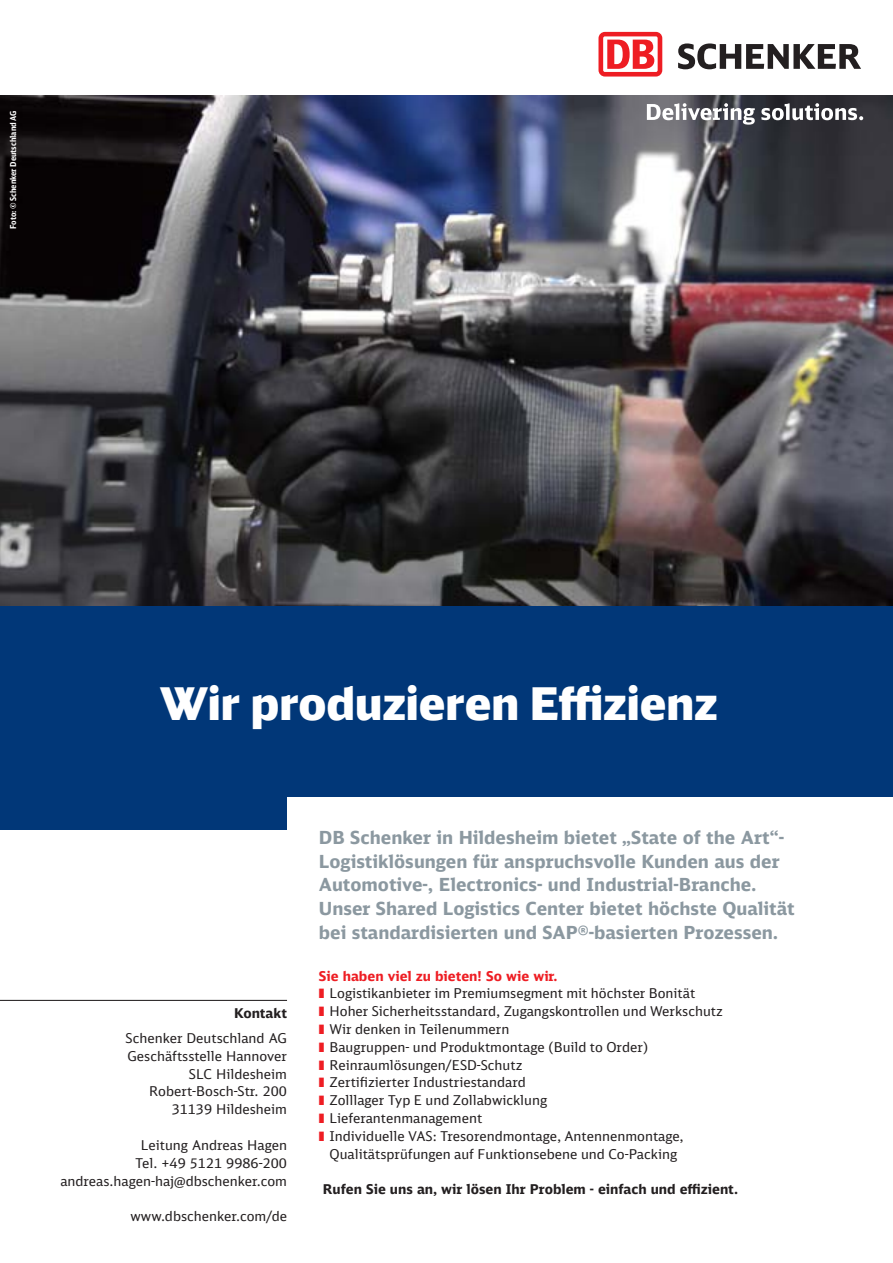
<style>
.page{position:relative;width:893px;height:1263px;background:#fff}
.page>*{position:absolute;margin:0;border:0;box-sizing:border-box;transform-origin:0 0}
.t1{font:900 45px "DB Head";color:#fff}
.t2{font:700 18px/23.7px "DB Sans";color:#8b98a0}
.t3{font:13.5px/17.9px "DB Sans";color:#231f20;text-align:right}
.t4{font:700 13.5px "DB Sans";color:#231f20}
.t5{font:700 13.5px "DB Sans";color:#ee1d23}
.t6{font:700 8.25px "DB Sans Cond";color:#fff}
.s1{color:#ee1d23}
</style>
<div class="page">
<div style="left:598px;top:32px;width:64px;height:45px;background:#ee1d23;border-radius:6px"></div>
<div style="left:603px;top:36px;width:55px;height:36px;background:#fff;border-radius:2px"></div>
<svg style="left:607px;top:40px;width:47px;height:29px"></svg>
<svg style="left:678px;top:43px;width:183px;height:26px"></svg>
<img style="left:0;top:96px;width:893px;height:510px">
<svg style="left:647px;top:103px;width:108px;height:21px"></svg>
<svg style="left:761px;top:103px;width:102px;height:17px"></svg>
<div style="left:0;top:606px;width:893px;height:223px;background:#013778"></div>
<div style="left:287px;top:797px;width:606px;height:64px;background:#fff"></div>
<hr style="left:0;top:1000px;width:287px;height:1px;background:#231f20">
<p class="t6" style="left:8px;top:229px;width:120px;rotate:-90deg">Foto: © Schenker Deutschland AG</p>
<h1 class="t1" style="left:159px;top:675px;width:559px">Wir produzieren Effizienz</h1>
<p class="t4" style="left:234px;top:1004px;width:54px">Kontakt</p>
<p class="t3" style="left:126px;top:1029px;width:163px">Schenker Deutschland AG<br>Geschäftsstelle Hannover<br>SLC Hildesheim<br>Robert-Bosch-Str. 200<br>31139 Hildesheim</p>
<p class="t3" style="left:60px;top:1136px;width:228px">Leitung Andreas Hagen<br>Tel. +49 5121 9986-200 andreas.hagen-haj@dbschenker.com</p>
<p class="t3" style="left:130px;top:1207px;width:158px">www.dbschenker.com/de</p>
<p class="t2" style="left:319px;top:825px;width:477px">DB Schenker in Hildesheim bietet „State of the Art“- Logistiklösungen für anspruchsvolle Kunden aus der Automotive-, Electronics- und Industrial-Branche.<br>Unser Shared Logistics Center bietet höchste Qualität bei standardisierten und SAP®-basierten Prozessen.</p>
<p class="t5" style="left:319px;top:967px;width:240px">Sie haben viel zu bieten! So wie wir.</p>
<p class="t3" style="left:319px;top:984px;width:378px"><span class="s1">❚</span> Logistikanbieter im Premiumsegment mit höchster Bonität</p>
<p class="t3" style="left:319px;top:1002px;width:405px"><span class="s1">❚</span> Hoher Sicherheitsstandard, Zugangskontrollen und Werkschutz</p>
<p class="t3" style="left:319px;top:1020px;width:192px"><span class="s1">❚</span> Wir denken in Teilenummern</p>
<p class="t3" style="left:319px;top:1038px;width:331px"><span class="s1">❚</span> Baugruppen- und Produktmontage (Build to Order)</p>
<p class="t3" style="left:319px;top:1056px;width:205px"><span class="s1">❚</span> Reinraumlösungen/ESD-Schutz</p>
<p class="t3" style="left:319px;top:1073px;width:208px"><span class="s1">❚</span> Zertifizierter Industriestandard</p>
<p class="t3" style="left:319px;top:1091px;width:230px"><span class="s1">❚</span> Zolllager Typ E und Zollabwicklung</p>
<p class="t3" style="left:319px;top:1109px;width:165px"><span class="s1">❚</span> Lieferantenmanagement</p>
<p class="t3" style="left:319px;top:1127px;width:366px"><span class="s1">❚</span> Individuelle VAS: Tresorendmontage, Antennenmontage,</p>
<p class="t3" style="left:330px;top:1145px;width:349px">Qualitätsprüfungen auf Funktionsebene und Co-Packing</p>
<p class="t4" style="left:323px;top:1181px;width:417px">Rufen Sie uns an, wir lösen Ihr Problem - einfach und effizient.</p>
</div>
